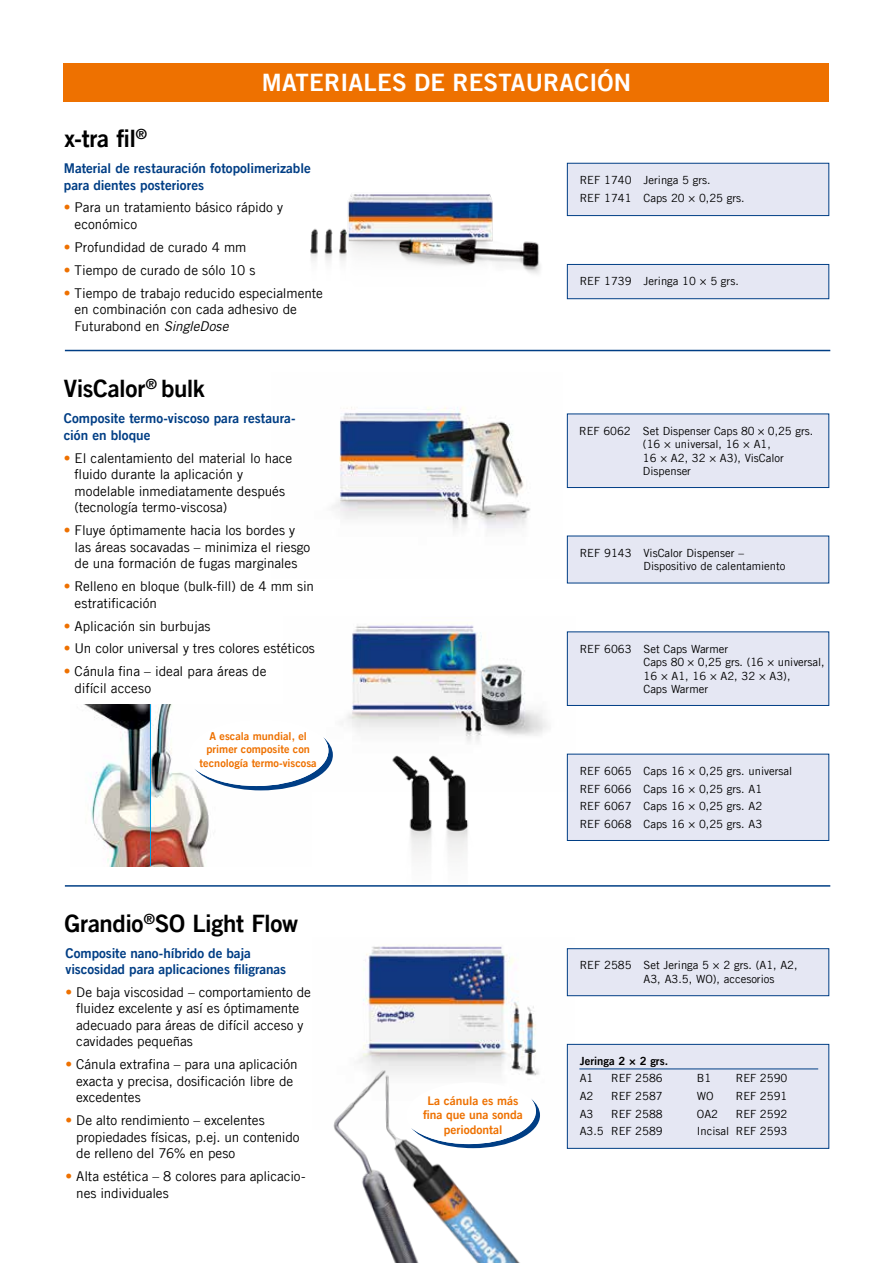
<style>
.page{position:relative;width:893px;height:1263px;background:#fff}
.page>*{position:absolute;margin:0;border:0;box-sizing:border-box;transform-origin:0 0}
.t1{font:24px "Trade Gothic LT Com Bd 2";letter-spacing:-.015em;color:#000}
.t2{font:24px "Trade Gothic LT Com Bd 2";letter-spacing:.01em;color:#fff}
.t3{font:13.5px/16.5px "Trade Gothic LT Com";letter-spacing:-.005em;color:#000}
.t4{font:13.5px/16.5px "Trade Gothic LT Com Bd 2";letter-spacing:-.005em;color:#003e85}
.t5{font:12px/14.4px "Trade Gothic LT Com Bd 2";color:#ee7100;text-align:center}
.t6{font:11.25px/13.5px "Trade Gothic LT Com";color:#000}
.t7{font:11.25px "Trade Gothic LT Com Bd 2";color:#000}
.t8{font:10.95px/13.2px "Trade Gothic LT Com Bd 2";color:#ee7100;text-align:center}
.s1{color:#ee7100}
.s2{font-style:italic}
</style>
<div class="page">
<img style="left:310px;top:194px;width:231px;height:80px">
<img style="left:332px;top:407px;width:199px;height:122px">
<img style="left:347px;top:624px;width:229px;height:167px">
<img style="left:347px;top:729px;width:156px;height:127px">
<img style="left:83px;top:704px;width:188px;height:162px">
<hr style="left:150px;top:704px;width:1px;height:162px;background:#009ee3">
<img style="left:363px;top:945px;width:211px;height:185px">
<img style="left:333px;top:1022px;width:200px;height:241px">
<div style="left:64px;top:64px;width:765px;height:38px;background:#ee7100"></div>
<div style="left:567px;top:163px;width:262px;height:53px;background:#e5e7f3;border:1px solid #003e85"></div>
<div style="left:567px;top:264px;width:262px;height:35px;background:#e5e7f3;border:1px solid #003e85"></div>
<hr style="left:65px;top:350px;width:765px;height:1px;background:#003e85">
<div style="left:567px;top:1044px;width:262px;height:105px;background:#e5e7f3;border:1px solid #003e85"></div>
<hr style="left:579px;top:1068px;width:239px;height:1px;background:#003e85">
<hr style="left:65px;top:885px;width:765px;height:2px;background:#003e85">
<div style="left:567px;top:948px;width:262px;height:48px;background:#e5e7f3;border:1px solid #003e85"></div>
<div style="left:567px;top:414px;width:262px;height:74px;background:#e5e7f3;border:1px solid #003e85"></div>
<div style="left:567px;top:536px;width:262px;height:47px;background:#e5e7f3"></div>
<div style="left:567px;top:631px;width:262px;height:75px;background:#e5e7f3;border:1px solid #003e85"></div>
<div style="left:567px;top:754px;width:262px;height:87px;background:#e5e7f3;border:1px solid #003e85"></div>
<svg style="left:189px;top:719px;width:144px;height:71px"></svg>
<svg style="left:406px;top:1082px;width:134px;height:66px"></svg>
<h1 class="t2" style="left:262px;top:68px;width:371px">MATERIALES DE RESTAURACIÓN</h1>
<h1 class="t1" style="left:64px;top:124px;width:84px">x-tra fil<sup>®</sup></h1>
<p class="t4" style="left:64px;top:160px;width:249px">Material de restauración fotopolimerizable para dientes posteriores</p>
<p class="t3" style="left:75px;top:199px;width:210px;text-indent:-11px"><span class="s1">•</span> Para un tratamiento básico rápido y económico</p>
<p class="t3" style="left:64px;top:239px;width:184px"><span class="s1">•</span> Profundidad de curado 4 mm</p>
<p class="t3" style="left:64px;top:262px;width:193px"><span class="s1">•</span> Tiempo de curado de sólo 10 s</p>
<p class="t3" style="left:75px;top:284px;width:250px;text-indent:-11px"><span class="s1">•</span> Tiempo de trabajo reducido especialmente en combinación con cada adhesivo de<br>Futurabond en <span class="s2">SingleDose</span></p>
<h1 class="t1" style="left:64px;top:373px;width:143px">VisCalor<sup>®</sup> bulk</h1>
<p class="t4" style="left:64px;top:410px;width:233px">Composite termo-viscoso para restaura&shy;ción en bloque</p>
<p class="t3" style="left:75px;top:450px;width:219px;text-indent:-11px"><span class="s1">•</span> El calentamiento del material lo hace fluido durante la aplicación y modelable inmediatamente después (tecnología termo-viscosa)</p>
<p class="t3" style="left:75px;top:522px;width:237px;text-indent:-11px"><span class="s1">•</span> Fluye óptimamente hacia los bordes y las áreas socavadas – minimiza el riesgo de una formación de fugas marginales</p>
<p class="t3" style="left:75px;top:578px;width:241px;text-indent:-11px"><span class="s1">•</span> Relleno en bloque (bulk-fill) de 4 mm sin estratificación</p>
<p class="t3" style="left:64px;top:617px;width:148px"><span class="s1">•</span> Aplicación sin burbujas</p>
<p class="t3" style="left:64px;top:640px;width:253px"><span class="s1">•</span> Un color universal y tres colores estéticos</p>
<p class="t3" style="left:75px;top:663px;width:193px;text-indent:-11px"><span class="s1">•</span> Cánula fina – ideal para áreas de difícil acceso</p>
<p class="t8" style="left:200px;top:730px;width:119px">A escala mundial, el primer composite con tecnología termo-viscosa</p>
<h1 class="t1" style="left:64px;top:908px;width:235px">Grandio<sup>®</sup>SO Light Flow</h1>
<p class="t4" style="left:66px;top:944px;width:222px">Composite nano-híbrido de baja viscosidad para aplicaciones filigranas</p>
<p class="t3" style="left:76px;top:984px;width:236px;text-indent:-11px"><span class="s1">•</span> De baja viscosidad – comportamiento de fluidez excelente y así es óptimamente adecuado para áreas de difícil acceso y cavidades pequeñas</p>
<p class="t3" style="left:76px;top:1056px;width:223px;text-indent:-11px"><span class="s1">•</span> Cánula extrafina – para una aplicación exacta y precisa, dosificación libre de excedentes</p>
<p class="t3" style="left:76px;top:1112px;width:225px;text-indent:-11px"><span class="s1">•</span> De alto rendimiento – excelentes propiedades físicas, p.ej. un contenido de relleno del 76% en peso</p>
<p class="t3" style="left:76px;top:1168px;width:231px;text-indent:-11px"><span class="s1">•</span> Alta estética – 8 colores para aplicacio&shy;nes individuales</p>
<p class="t5" style="left:423px;top:1093px;width:101px">La cánula es más fina que una sonda periodontal</p>
<p class="t6" style="left:580px;top:171px;width:166px;line-height:17.7px">REF 1740 Jeringa 5 grs.<br>REF 1741 Caps 20 × 0,25 grs.</p>
<p class="t6" style="left:580px;top:274px;width:161px">REF 1739 Jeringa 10 × 5 grs.</p>
<p class="t6" style="left:643px;top:424px;width:172px;text-indent:-64px">REF 6062 Set Dispenser Caps 80 × 0,25 grs. (16 × universal, 16 × A1,<br>16 × A2, 32 × A3), VisCalor<br>Dispenser</p>
<p class="t6" style="left:643px;top:546px;width:143px;text-indent:-64px">REF 9143 VisCalor Dispenser –<br>Dispositivo de calentamiento</p>
<p class="t6" style="left:643px;top:642px;width:183px;text-indent:-64px">REF 6063 Set Caps Warmer<br>Caps 80 × 0,25 grs. (16 × universal,<br>16 × A1, 16 × A2, 32 × A3),<br>Caps Warmer</p>
<p class="t6" style="left:580px;top:762px;width:214px;line-height:17.7px">REF 6065 Caps 16 × 0,25 grs. universal<br>REF 6066 Caps 16 × 0,25 grs. A1<br>REF 6067 Caps 16 × 0,25 grs. A2<br>REF 6068 Caps 16 × 0,25 grs. A3</p>
<p class="t6" style="left:643px;top:958px;width:156px;text-indent:-64px">REF 2585 Set Jeringa 5 × 2 grs. (A1, A2,<br>A3, A3.5, WO), accesorios</p>
<p class="t7" style="left:580px;top:1053px;width:90px">Jeringa 2 × 2 grs.</p>
<p class="t6" style="left:580px;top:1071px;width:15px">A1</p>
<p class="t6" style="left:611px;top:1071px;width:53px">REF 2586</p>
<p class="t6" style="left:580px;top:1089px;width:15px">A2</p>
<p class="t6" style="left:611px;top:1089px;width:53px">REF 2587</p>
<p class="t6" style="left:580px;top:1107px;width:15px">A3</p>
<p class="t6" style="left:580px;top:1105px;width:85px;line-height:17.7px;text-align:right">REF 2588<br>A3.5 REF 2589</p>
<p class="t6" style="left:697px;top:1071px;width:16px">B1</p>
<p class="t6" style="left:736px;top:1071px;width:53px">REF 2590</p>
<p class="t6" style="left:697px;top:1089px;width:18px">WO</p>
<p class="t6" style="left:736px;top:1089px;width:53px">REF 2591</p>
<p class="t6" style="left:697px;top:1107px;width:23px">OA2</p>
<p class="t6" style="left:697px;top:1105px;width:92px;line-height:17.7px;text-align:right">REF 2592<br>Incisal REF 2593</p>
</div>
